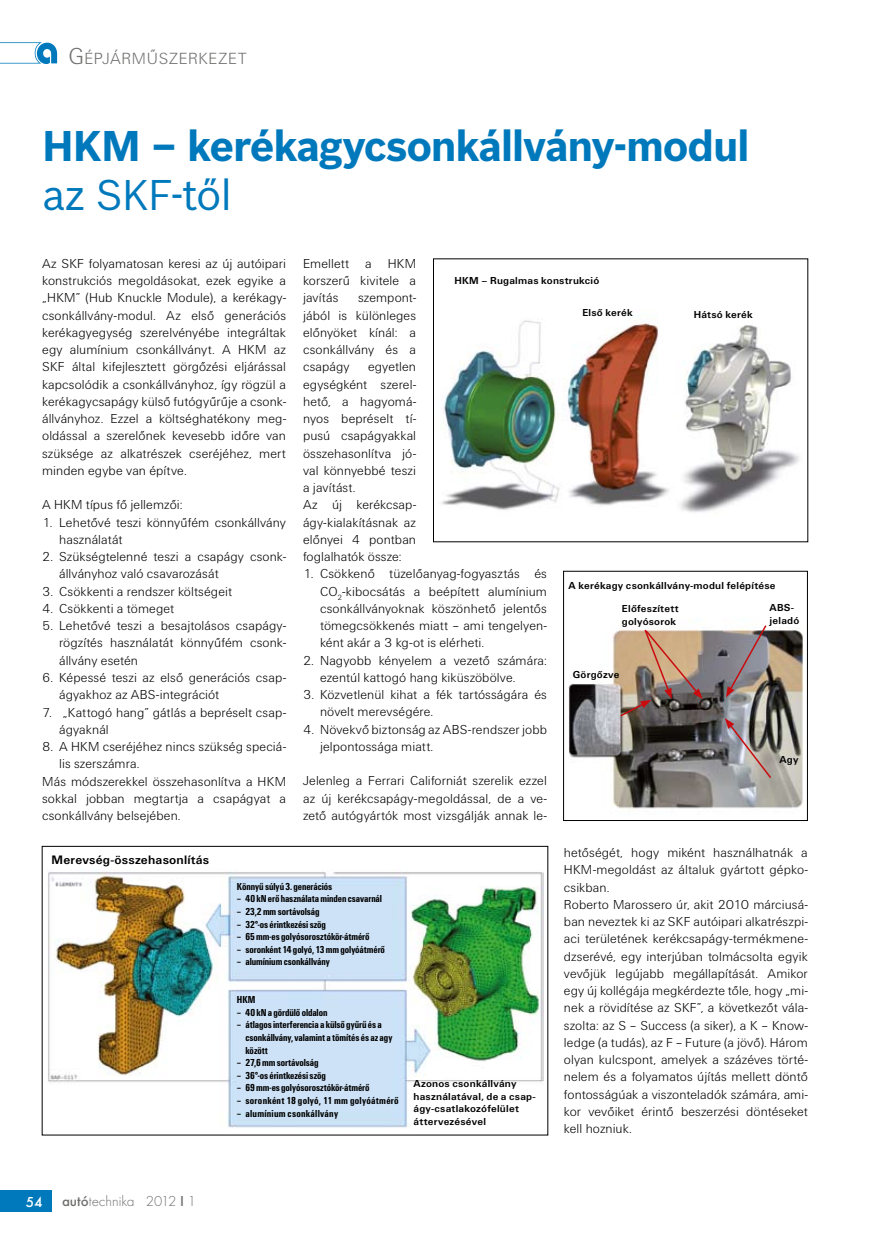
<style>
.page{position:relative;width:872px;height:1246px;background:#fff}
.page>*{position:absolute;margin:0;border:0;box-sizing:border-box;transform-origin:0 0}
.t1{font:700 42px "Bosch Sans East";letter-spacing:-.03em;color:#0079bc}
.t2{font:42px "Bosch Sans East";letter-spacing:-.025em;color:#0079bc}
.t3{font:16.8px "U001 Lig";letter-spacing:.035em;color:#70706f}
.t4{font:300 15px "Futura TOT";color:#70706f}
.t5{font:500 15px "Futura TOT";color:#fff}
.t6{font:13.5px/17.2px "U001 Lig";letter-spacing:.005em;color:#000}
.t7{font:700 12.75px "U001";letter-spacing:.015em;color:#000}
.t8{font:700 10.5px/12.6px "U001 Con";letter-spacing:-.01em;color:#000}
.t9{font:700 10.5px/12.6px "U001";letter-spacing:.02em;color:#000}
.t10{font:700 10.5px "U001 Con";letter-spacing:.02em;color:#000}
.s1{font-size:24px}
.s2{font-weight:500}
</style>
<div class="page">
<div style="left:0;top:1191px;width:51px;height:21px;background:#0079bc"></div>
<svg style="left:0;top:42px;width:57px;height:22px"></svg>
<img style="left:48px;top:871px;width:496px;height:258px">
<div style="left:42px;top:846px;width:506px;height:289px;border:1px solid #000"></div>
<img style="left:441px;top:320px;width:358px;height:193px">
<img style="left:569px;top:628px;width:234px;height:182px">
<img style="left:618px;top:628px;width:84px;height:90px">
<svg style="left:726px;top:625px;width:42px;height:72px;background:#978c8f"></svg>
<svg style="left:725px;top:718px;width:47px;height:62px;background:#999090"></svg>
<div style="left:563px;top:571px;width:244px;height:250px;border:1px solid #000"></div>
<p class="t3" style="left:68px;top:49px;width:180px"><span class="s1">G</span>ÉPJÁRMŰSZERKEZET</p>
<h1 class="t1" style="left:42px;top:119px;width:709px">HKM – kerékagycsonkállvány-modul</h1>
<h1 class="t2" style="left:42px;top:169px;width:192px">az SKF-től</h1>
<p class="t6" style="left:42px;top:255px;width:245px;text-align:justify">Az SKF folyamatosan keresi az új autóipari konstrukciós megoldásokat, ezek egyike a „HKM” (Hub Knuckle Module), a kerékagy&shy;csonkállvány-modul. Az első generációs kerékagyegység szerelvényébe integráltak egy alumínium csonkállványt. A HKM az SKF által kifejlesztett görgőzési eljárással kapcsolódik a csonkállványhoz, így rögzül a kerékagycsapágy külső futógyűrűje a csonk&shy;állványhoz. Ezzel a költséghatékony meg&shy;oldással a szerelőnek kevesebb időre van szüksége az alkatrészek cseréjéhez, mert minden egybe van építve.</p>
<p class="t6" style="left:42px;top:496px;width:142px">A HKM típus fő jellemzői:</p>
<p class="t6" style="left:59px;top:514px;width:228px;text-indent:-17px">1. Lehetővé teszi könnyűfém csonkállvány használatát</p>
<p class="t6" style="left:59px;top:548px;width:228px;text-indent:-17px">2. Szükségtelenné teszi a csapágy csonk&shy;állványhoz való csavarozását</p>
<p class="t6" style="left:42px;top:583px;width:191px">3. Csökkenti a rendszer költségeit</p>
<p class="t6" style="left:42px;top:600px;width:133px">4. Csökkenti a tömeget</p>
<p class="t6" style="left:59px;top:617px;width:228px;text-align:justify;text-indent:-17px">5. Lehetővé teszi a besajtolásos csapágy&shy;rögzítés használatát könnyűfém csonk&shy;állvány esetén</p>
<p class="t6" style="left:59px;top:669px;width:228px;text-indent:-17px">6. Képessé teszi az első generációs csap&shy;ágyakhoz az ABS-integrációt</p>
<p class="t6" style="left:59px;top:703px;width:228px;text-indent:-17px">7. „Kattogó hang” gátlás a bepréselt csap&shy;ágyaknál</p>
<p class="t6" style="left:42px;top:738px;width:245px">8. A HKM cseréjéhez nincs szükség speciá-</p>
<p class="t6" style="left:59px;top:755px;width:82px">lis szerszámra.</p>
<p class="t6" style="left:42px;top:772px;width:245px">Más módszerekkel összehasonlítva a HKM</p>
<p class="t6" style="left:42px;top:790px;width:245px">sokkal jobban megtartja a csapágyat a</p>
<p class="t6" style="left:42px;top:807px;width:140px">csonkállvány belsejében.</p>
<p class="t6" style="left:303px;top:255px;width:115px;text-align:justify">Emellett a HKM korszerű kivitele a javítás</p>
<p class="t9" style="left:454px;top:274px;width:146px">HKM – Rugalmas konstrukció</p>
<p class="t9" style="left:582px;top:306px;width:52px">Első kerék</p>
<p class="t9" style="left:693px;top:308px;width:61px">Hátsó kerék</p>
<p class="t6" style="left:303px;top:289px;width:115px;text-align:justify;text-indent:55px">szempont&shy;jából is különleges előnyöket kínál: a csonkállvány és a csapágy</p>
<p class="t6" style="left:303px;top:358px;width:115px;text-indent:65px">egyetlen egységként szerel&shy;hető, a hagyomá&shy;nyos bepréselt tí&shy;pusú csapágyakkal összehasonlítva jó&shy;val könnyebbé teszi a javítást.<br>Az új kerékcsap&shy;ágy-kialakításnak az előnyei 4 pontban foglalhatók össze:</p>
<p class="t6" style="left:320px;top:565px;width:228px;text-align:justify;text-indent:-17px">1. Csökkenő tüzelőanyag-fogyasztás és CO<sub>2</sub>-kibocsátás a beépített alumínium csonkállványoknak köszönhető jelentős tömegcsökkenés miatt – ami tengelyen&shy;ként akár a 3 kg-ot is elérheti.</p>
<p class="t6" style="left:320px;top:652px;width:228px;text-indent:-17px">2. Nagyobb kényelem a vezető számára: ezentúl kattogó hang kiküszöbölve.</p>
<p class="t6" style="left:320px;top:686px;width:228px;text-indent:-17px">3. Közvetlenül kihat a fék tartósságára és növelt merevségére.</p>
<p class="t6" style="left:320px;top:721px;width:228px;text-indent:-17px">4. Növekvő biztonság az ABS-rendszer jobb jelpontossága miatt.</p>
<p class="t6" style="left:303px;top:772px;width:245px;text-align:justify">Jelenleg a Ferrari Californiát szerelik ezzel az új kerékcsapágy-megoldással, de a ve&shy;zető autógyártók most vizsgálják annak le-</p>
<p class="t9" style="left:622px;top:574px;width:155px;line-height:23px;text-indent:-53px">A kerékagy csonkállvány-modul felépítése<br>Előfeszített</p>
<p class="t9" style="left:622px;top:615px;width:56px">golyósorok</p>
<p class="t9" style="left:769px;top:601px;width:31px">ABS&shy;jeladó</p>
<p class="t9" style="left:573px;top:669px;width:48px">Görgőzve</p>
<p class="t9" style="left:779px;top:754px;width:20px">Agy</p>
<p class="t7" style="left:51px;top:852px;width:159px">Merevség-összehasonlítás</p>
<p class="t5" style="left:26px;top:1193px;width:18px">54</p>
<p class="t4" style="left:62px;top:1193px;width:135px"><span class="s2">autó</span>technika 2012 <span class="s2">I</span> 1</p>
<p class="t8" style="left:237px;top:880px;width:97px">Könnyű súlyú 3. generációs</p>
<p class="t8" style="left:237px;top:893px;width:147px">– 40 kN erő használata minden csavarnál</p>
<p class="t8" style="left:237px;top:905px;width:84px">– 23,2 mm sortávolság</p>
<p class="t8" style="left:237px;top:918px;width:91px">– 32°-os érintkezési szög</p>
<p class="t8" style="left:237px;top:930px;width:134px">– 65 mm-es golyósorosztókör-átmérő</p>
<p class="t8" style="left:237px;top:943px;width:150px">– soronként 14 golyó, 13 mm golyóátmérő</p>
<p class="t8" style="left:237px;top:956px;width:94px">– alumínium csonkállvány</p>
<p class="t8" style="left:237px;top:993px;width:20px">HKM</p>
<p class="t8" style="left:237px;top:1006px;width:92px">– 40 kN a gördülő oldalon</p>
<p class="t8" style="left:245px;top:1019px;width:148px;text-indent:-8px">– átlagos interferencia a külső gyűrű és a csonkállvány, valamint a tömítés és az agy között</p>
<p class="t8" style="left:237px;top:1056px;width:83px">– 27,6 mm sortávolság</p>
<p class="t8" style="left:237px;top:1069px;width:90px">– 36°-os érintkezési szög</p>
<p class="t8" style="left:237px;top:1082px;width:134px">– 69 mm-es golyósorosztókör-átmérő</p>
<p class="t10" style="left:237px;top:1094px;width:163px">– soronként 18 golyó, 11 mm golyóátmérő</p>
<p class="t10" style="left:237px;top:1107px;width:103px">– alumínium csonkállvány</p>
<p class="t9" style="left:413px;top:1077px;width:123px">Azonos csonkállvány használatával, de a csap&shy;ágy-csatlakozófelület áttervezésével</p>
<p class="t6" style="left:564px;top:844px;width:245px">hetőségét, hogy miként használhatnák a HKM-megoldást az általuk gyártott gépko&shy;csikban.<br>Roberto Marossero úr, akit 2010 márciusá&shy;ban neveztek ki az SKF autóipari alkatrészpi&shy;aci területének kerékcsapágy-termékmene&shy;dzserévé, egy interjúban tolmácsolta egyik vevőjük legújabb megállapítását. Amikor egy új kollégája megkérdezte tőle, hogy „mi&shy;nek a rövidítése az SKF”, a következőt vála&shy;szolta: az S – Success (a siker), a K – Know&shy;ledge (a tudás), az F – Future (a jövő). Három olyan kulcspont, amelyek a százéves törté&shy;nelem és a folyamatos újítás mellett döntő fontosságúak a viszonteladók számára, ami&shy;kor vevőiket érintő beszerzési döntéseket kell hozniuk.</p>
</div>
